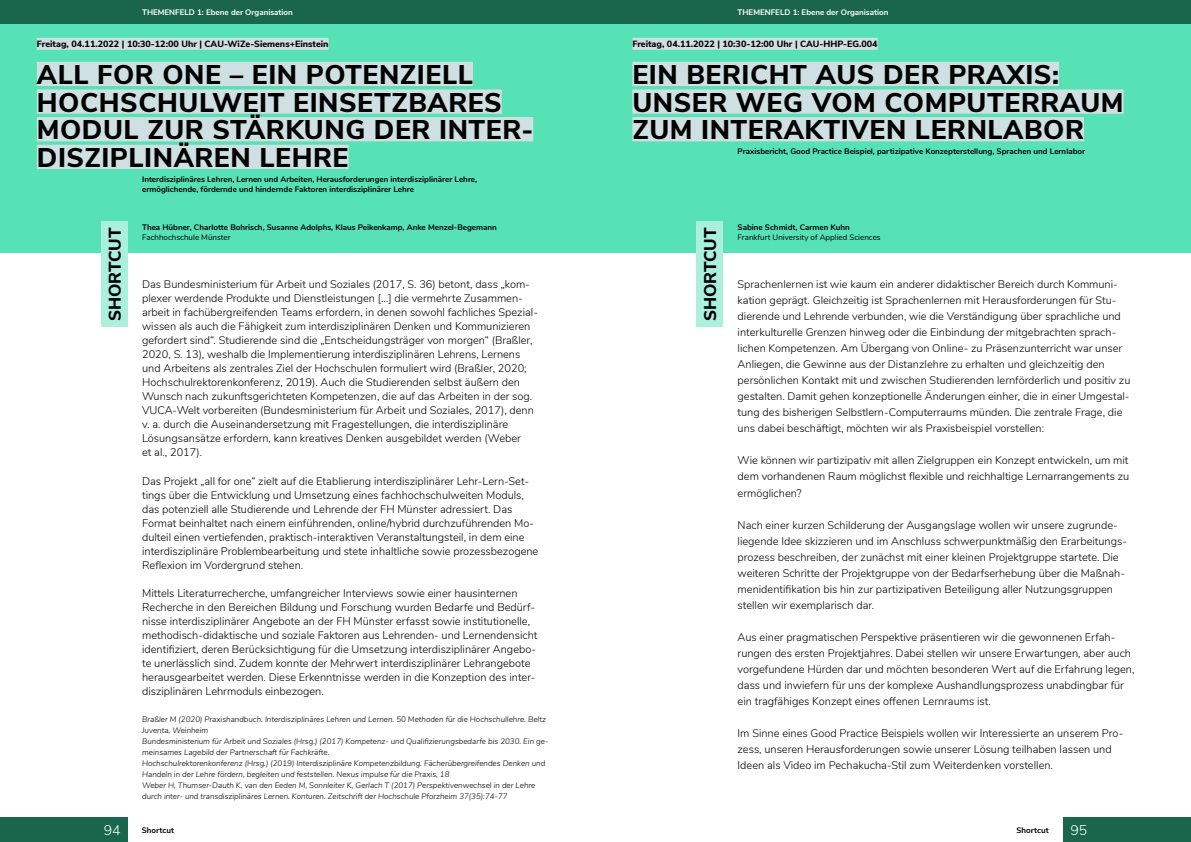
<style>
.page{position:relative;width:1191px;height:842px;background:#fff}
.page>*{position:absolute;margin:0;border:0;box-sizing:border-box;transform-origin:0 0}
.Inhaltsverzeichnis{font:800 27px/27.6px "Nunito Sans";letter-spacing:.02em;color:#000}
.t1{font:800 17px "Nunito Sans";color:#000}
.t2{font:300 14px "Nunito Sans";color:#fff}
.t3{font:300 11px/14px "Nunito";color:#000}
.t4{font:800 9px "Nunito Sans";color:#000}
.t5{font:italic 300 8px/11px "Nunito Sans";color:#000}
.t6{font:700 8px/9.6px "Nunito";color:#000}
.t7{font:700 8px "Nunito Sans";color:#fff}
.t8{font:8px "Nunito";color:#000}
.t9{font:700 8px "Nunito Sans";color:#000}
</style>
<div class="page">
<div style="left:1063px;top:818px;width:128px;height:24px;background:#1a664d"></div>
<div style="left:0;top:818px;width:128px;height:24px;background:#1a664d"></div>
<div style="left:0;top:24px;width:596px;height:229px;background:#56e2b4"></div>
<div style="left:0;top:0;width:596px;height:24px;background:#1a664d"></div>
<div style="left:101px;top:222px;width:27px;height:105px;background:#abf0da"></div>
<div style="left:37px;top:38px;width:291px;height:12px;background:#cfe0e3"></div>
<div style="left:37px;top:62px;width:436px;height:24px;background:#cfe0e3"></div>
<div style="left:37px;top:89px;width:465px;height:25px;background:#cfe0e3"></div>
<div style="left:37px;top:117px;width:496px;height:24px;background:#cfe0e3"></div>
<div style="left:37px;top:145px;width:311px;height:24px;background:#cfe0e3"></div>
<div style="left:595px;top:24px;width:596px;height:229px;background:#56e2b4"></div>
<div style="left:596px;top:0;width:595px;height:24px;background:#1a664d"></div>
<div style="left:632px;top:38px;width:245px;height:12px;background:#cfe0e3"></div>
<div style="left:632px;top:62px;width:427px;height:24px;background:#cfe0e3"></div>
<div style="left:632px;top:89px;width:491px;height:25px;background:#cfe0e3"></div>
<div style="left:632px;top:117px;width:452px;height:24px;background:#cfe0e3"></div>
<div style="left:696px;top:222px;width:27px;height:105px;background:#abf0da"></div>
<p class="t7" style="left:142px;top:6px;width:152px">THEMENFELD 1: Ebene der Organisation</p>
<p class="t7" style="left:737px;top:6px;width:152px">THEMENFELD 1: Ebene der Organisation</p>
<p class="t4" style="left:37px;top:37px;width:293px">Freitag, 04.11.2022 | 10:30-12:00 Uhr | CAU-WiZe-Siemens+Einstein</p>
<p class="t4" style="left:632px;top:37px;width:247px">Freitag, 04.11.2022 | 10:30-12:00 Uhr | CAU-HHP-EG.004</p>
<p class="Inhaltsverzeichnis" style="left:37px;top:59px;width:498px">ALL FOR ONE – EIN POTENZIELL<br>HOCHSCHULWEIT EINSETZBARES<br>MODUL ZUR STÄRKUNG DER INTER-<br>DISZIPLINÄREN LEHRE</p>
<p class="Inhaltsverzeichnis" style="left:632px;top:59px;width:493px">EIN BERICHT AUS DER PRAXIS:<br>UNSER WEG VOM COMPUTERRAUM<br>ZUM INTERAKTIVEN LERNLABOR</p>
<p class="t6" style="left:737px;top:146px;width:349px">Praxisbericht, Good Practice Beispiel, partizipative Konzepterstellung, Sprachen und Lernlabor</p>
<p class="t6" style="left:142px;top:174px;width:336px">Interdisziplinäres Lehren, Lernen und Arbeiten, Herausforderungen interdisziplinärer Lehre, ermöglichende, fördernde und hindernde Faktoren interdisziplinärer Lehre</p>
<p class="t6" style="left:142px;top:222px;width:356px">Thea Hübner, Charlotte Bohrisch, Susanne Adolphs, Klaus Peikenkamp, Anke Menzel-Begemann</p>
<p class="t8" style="left:142px;top:231px;width:90px">Fachhochschule Münster</p>
<p class="t6" style="left:737px;top:222px;width:114px">Sabine Schmidt, Carmen Kuhn</p>
<p class="t8" style="left:737px;top:231px;width:145px">Frankfurt University of Applied Sciences</p>
<p class="t1" style="left:102px;top:321px;width:95px;rotate:-90deg">SHORTCUT</p>
<p class="t1" style="left:698px;top:321px;width:95px;rotate:-90deg">SHORTCUT</p>
<p class="t3" style="left:142px;top:277px;width:397px">Das Bundesministerium für Arbeit und Soziales (2017, S. 36) betont, dass „kom&shy;plexer werdende Produkte und Dienstleistungen […] die vermehrte Zusammen&shy;arbeit in fachübergreifenden Teams erfordern, in denen sowohl fachliches Spezial&shy;wissen als auch die Fähigkeit zum interdisziplinären Denken und Kommunizieren gefordert sind“. Studierende sind die „Entscheidungsträger von morgen“ (Braßler, 2020, S. 13), weshalb die Implementierung interdisziplinären Lehrens, Lernens und Arbeitens als zentrales Ziel der Hochschulen formuliert wird (Braßler, 2020; Hochschulrektorenkonferenz, 2019). Auch die Studierenden selbst äußern den Wunsch nach zukunftsgerichteten Kompetenzen, die auf das Arbeiten in der sog.<br>VUCA-Welt vorbereiten (Bundesministerium für Arbeit und Soziales, 2017), denn v. a. durch die Auseinandersetzung mit Fragestellungen, die interdisziplinäre Lösungsansätze erfordern, kann kreatives Denken ausgebildet werden (Weber<br>et al., 2017).</p>
<p class="t3" style="left:142px;top:473px;width:398px">Das Projekt „all for one“ zielt auf die Etablierung interdisziplinärer Lehr-Lern-Set&shy;tings über die Entwicklung und Umsetzung eines fachhochschulweiten Moduls, das potenziell alle Studierende und Lehrende der FH Münster adressiert. Das Format beinhaltet nach einem einführenden, online/hybrid durchzuführenden Mo&shy;dulteil einen vertiefenden, praktisch-interaktiven Veranstaltungsteil, in dem eine interdisziplinäre Problembearbeitung und stete inhaltliche sowie prozessbezogene Reflexion im Vordergrund stehen.</p>
<p class="t3" style="left:142px;top:585px;width:397px">Mittels Literaturrecherche, umfangreicher Interviews sowie einer hausinternen Recherche in den Bereichen Bildung und Forschung wurden Bedarfe und Bedürf&shy;nisse interdisziplinärer Angebote an der FH Münster erfasst sowie institutionelle, methodisch-didaktische und soziale Faktoren aus Lehrenden- und Lernendensicht identifiziert, deren Berücksichtigung für die Umsetzung interdisziplinärer Angebo&shy;te unerlässlich sind. Zudem konnte der Mehrwert interdisziplinärer Lehrangebote herausgearbeitet werden. Diese Erkenntnisse werden in die Konzeption des inter&shy;disziplinären Lehrmoduls einbezogen.</p>
<p class="t3" style="left:737px;top:276px;width:394px;line-height:16px">Sprachenlernen ist wie kaum ein anderer didaktischer Bereich durch Kommuni&shy;kation geprägt. Gleichzeitig ist Sprachenlernen mit Herausforderungen für Stu&shy;dierende und Lehrende verbunden, wie die Verständigung über sprachliche und interkulturelle Grenzen hinweg oder die Einbindung der mitgebrachten sprach&shy;lichen Kompetenzen. Am Übergang von Online- zu Präsenzunterricht war unser Anliegen, die Gewinne aus der Distanzlehre zu erhalten und gleichzeitig den persönlichen Kontakt mit und zwischen Studierenden lernförderlich und positiv zu gestalten. Damit gehen konzeptionelle Änderungen einher, die in einer Umgestal&shy;tung des bisherigen Selbstlern-Computerraums münden. Die zentrale Frage, die uns dabei beschäftigt, möchten wir als Praxisbeispiel vorstellen:</p>
<p class="t3" style="left:737px;top:452px;width:393px;line-height:16px;text-align:justify">Wie können wir partizipativ mit allen Zielgruppen ein Konzept entwickeln, um mit dem vorhandenen Raum möglichst flexible und reichhaltige Lernarrangements zu ermöglichen?</p>
<p class="t3" style="left:737px;top:516px;width:391px;line-height:16px">Nach einer kurzen Schilderung der Ausgangslage wollen wir unsere zugrunde&shy;liegende Idee skizzieren und im Anschluss schwerpunktmäßig den Erarbeitungs&shy;prozess beschreiben, der zunächst mit einer kleinen Projektgruppe startete. Die weiteren Schritte der Projektgruppe von der Bedarfserhebung über die Maßnah&shy;menidentifikation bis hin zur partizipativen Beteiligung aller Nutzungsgruppen stellen wir exemplarisch dar.</p>
<p class="t3" style="left:737px;top:628px;width:398px;line-height:16px">Aus einer pragmatischen Perspektive präsentieren wir die gewonnenen Erfah&shy;rungen des ersten Projektjahres. Dabei stellen wir unsere Erwartungen, aber auch vorgefundene Hürden dar und möchten besonderen Wert auf die Erfahrung legen, dass und inwiefern für uns der komplexe Aushandlungsprozess unabdingbar für ein tragfähiges Konzept eines offenen Lernraums ist.</p>
<p class="t3" style="left:737px;top:724px;width:387px;line-height:16px">Im Sinne eines Good Practice Beispiels wollen wir Interessierte an unserem Pro&shy;zess, unseren Herausforderungen sowie unserer Lösung teilhaben lassen und<br>Ideen als Video im Pechakucha-Stil zum Weiterdenken vorstellen.</p>
<p class="t5" style="left:142px;top:713px;width:405px">Braßler M (2020) Praxishandbuch. Interdisziplinäres Lehren und Lernen. 50 Methoden für die Hochschullehre. Beltz<br>Juventa, Weinheim</p>
<p class="t5" style="left:142px;top:735px;width:408px">Bundesministerium für Arbeit und Soziales (Hrsg.) (2017) Kompetenz- und Qualifizierungsbedarfe bis 2030. Ein ge&shy;meinsames Lagebild der Partnerschaft für Fachkräfte.</p>
<p class="t5" style="left:142px;top:757px;width:404px">Hochschulrektorenkonferenz (Hrsg.) (2019) Interdisziplinäre Kompetenzbildung. Fächerübergreifendes Denken und<br>Handeln in der Lehre fördern, begleiten und feststellen. Nexus impulse für die Praxis, 18</p>
<p class="t5" style="left:142px;top:779px;width:395px">Weber H, Thumser-Dauth K, van den Eeden M, Sonnleiter K, Gerlach T (2017) Perspektivenwechsel in der Lehre durch inter- und transdisziplinäres Lernen. Konturen. Zeitschrift der Hochschule Pforzheim 37(35):74-77</p>
<p class="t9" style="left:142px;top:824px;width:34px">Shortcut</p>
<p class="t2" style="left:104px;top:820px;width:18px">94</p>
<p class="t9" style="left:1016px;top:824px;width:34px">Shortcut</p>
<p class="t2" style="left:1070px;top:820px;width:18px">95</p>
</div>
